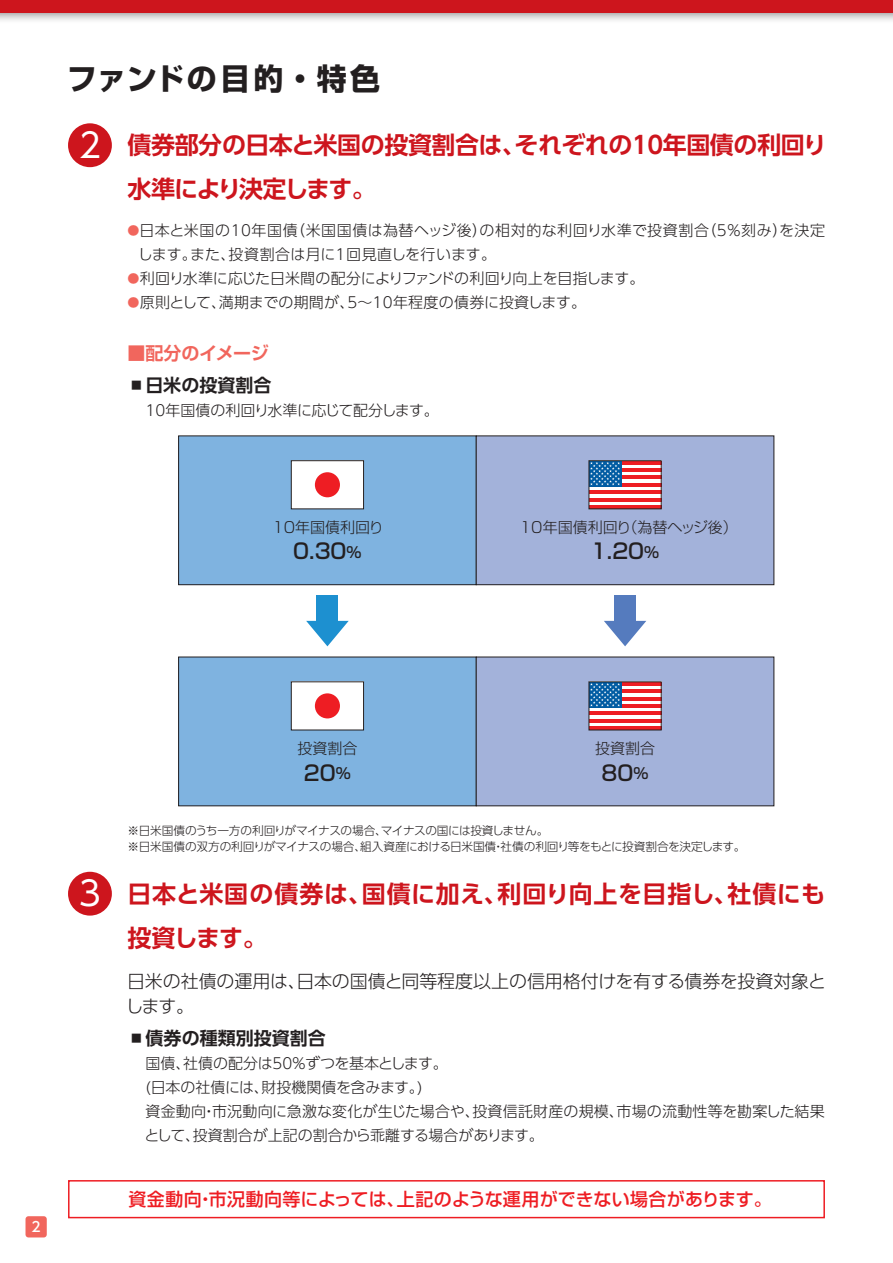
<style>
.page{position:relative;width:893px;height:1263px;background:#fff}
.page>*{position:absolute;margin:0;border:0;box-sizing:border-box;transform-origin:0 0}
.t1{font:33.75px "UD Shin Go Pro";color:#fff}
.t2{font:700 30px "Shin Go Pr 5";letter-spacing:.09em;color:#231f20}
.t3{font:700 24px "UD Shin Go Pro De";letter-spacing:-.02em;color:#cd151d}
.t4{font:700 24px "UD Shin Go Pro De";letter-spacing:.02em;color:#cd151d}
.t5{font:700 24px "UD Shin Go Pro De";letter-spacing:-.075em;color:#cd151d}
.t6{font:500 21px "Shin Go Pr 5";color:#231f20}
.t7{font:300 18px/25.5px "UD Shin Go Pro";letter-spacing:-.005em;color:#231f20}
.t8{font:500 18px "Shin Go Pr 5";letter-spacing:.015em;color:#ee1d23}
.t9{font:700 18px "UD Shin Go Pro De";color:#231f20}
.t10{font:700 18px "Shin Go Pr 5 De";letter-spacing:-.03em;color:#f1665d}
.t11{font:300 15px/24px "UD Shin Go Pro";color:#231f20}
.t12{font:300 15px/24px "UD Shin Go Pro";letter-spacing:.04em;color:#231f20}
.t13{font:300 15px "UD Shin Go Pro";letter-spacing:.02em;color:#231f20}
.t14{font:300 15px "Shin Go Pr 5";color:#231f20}
.t15{font:300 15px "UD Shin Go Pro";letter-spacing:-.02em;color:#231f20}
.t16{font:500 13.8px "UD Shin Go Pro";color:#fff}
.t17{font:300 11.7px/15.9px "UD Shin Go Pro";letter-spacing:-.03em;color:#231f20}
.s1{font-size:12px;color:#f1665d}
.s2{font-size:15px}
</style>
<div class="page">
<div style="left:0;top:0;width:893px;height:24px;background:#231f20;opacity:.5"></div>
<div style="left:0;top:0;width:893px;height:13px;background:#cd151d"></div>
<div style="left:26px;top:1216px;width:21px;height:21px;background:#f1665d;border-radius:3px"></div>
<div style="left:68px;top:123px;width:44px;height:44px;background:#cd151d;border-radius:50%"></div>
<div style="left:68px;top:872px;width:44px;height:43px;background:#cd151d;border-radius:50%"></div>
<div style="left:179px;top:436px;width:297px;height:149px;background:#7fb3e0"></div>
<div style="left:178px;top:436px;width:298px;height:149px;border:1px solid #231f20"></div>
<div style="left:179px;top:657px;width:297px;height:149px;background:#7fb3e0"></div>
<div style="left:476px;top:436px;width:298px;height:149px;background:#a3b2da"></div>
<div style="left:476px;top:436px;width:298px;height:149px;border:1px solid #231f20"></div>
<div style="left:476px;top:657px;width:298px;height:149px;background:#a3b2da"></div>
<div style="left:291px;top:461px;width:73px;height:48px;background:#fff"></div>
<div style="left:291px;top:460px;width:73px;height:49px;border:1px solid #231f20"></div>
<div style="left:315px;top:472px;width:25px;height:25px;background:#ee1d23;border-radius:50%"></div>
<div style="left:291px;top:682px;width:73px;height:48px;background:#fff"></div>
<div style="left:291px;top:682px;width:73px;height:48px;border:1px solid #231f20"></div>
<div style="left:315px;top:693px;width:25px;height:25px;background:#ee1d23;border-radius:50%"></div>
<div style="left:589px;top:461px;width:72px;height:48px;background:#fff"></div>
<hr style="left:621px;top:461px;width:40px;height:3px;background:#ee1d23">
<hr style="left:621px;top:468px;width:40px;height:4px;background:#ee1d23">
<hr style="left:621px;top:475px;width:40px;height:4px;background:#ee1d23">
<hr style="left:621px;top:483px;width:40px;height:4px;background:#ee1d23">
<hr style="left:589px;top:490px;width:72px;height:4px;background:#ee1d23">
<hr style="left:589px;top:498px;width:72px;height:3px;background:#ee1d23">
<hr style="left:589px;top:505px;width:72px;height:4px;background:#ee1d23">
<div style="left:589px;top:461px;width:32px;height:26px;background:linear-gradient(to right,#045ea4,#0961a6)"></div>
<svg style="left:591px;top:462px;width:29px;height:23px"></svg>
<div style="left:589px;top:460px;width:72px;height:49px;border:1px solid #231f20"></div>
<div style="left:589px;top:682px;width:72px;height:48px;background:#fff"></div>
<hr style="left:621px;top:682px;width:40px;height:3px;background:#ee1d23">
<hr style="left:621px;top:689px;width:40px;height:4px;background:#ee1d23">
<hr style="left:621px;top:697px;width:40px;height:3px;background:#ee1d23">
<hr style="left:621px;top:704px;width:40px;height:4px;background:#ee1d23">
<hr style="left:589px;top:711px;width:72px;height:4px;background:#ee1d23">
<hr style="left:589px;top:719px;width:72px;height:4px;background:#ee1d23">
<svg style="left:589px;top:726px;width:72px;height:4px"></svg>
<svg style="left:591px;top:684px;width:30px;height:24px"></svg>
<svg style="left:591px;top:684px;width:29px;height:22px"></svg>
<div style="left:317px;top:595px;width:21px;height:30px;background:#1d90d0"></div>
<svg style="left:306px;top:621px;width:43px;height:25px"></svg>
<div style="left:614px;top:595px;width:22px;height:30px;background:#557bbe"></div>
<svg style="left:604px;top:621px;width:42px;height:25px"></svg>
<div style="left:68px;top:1180px;width:757px;height:38px;border:2px solid #ee1d23"></div>
<h2 class="t2" style="left:67px;top:55px;width:315px">ファンドの目的・特色</h2>
<h1 class="t1" style="left:79px;top:118px;width:24px">2</h1>
<h3 class="t3" style="left:128px;top:126px;width:701px">債券部分の日本と米国の投資割合は、それぞれの10年国債の利回り</h3>
<h3 class="t5" style="left:128px;top:170px;width:250px">水準により決定します。</h3>
<p class="t12" style="left:138px;top:218px;width:689px;text-indent:-10px"><span class="s1">●</span>日本と米国の10年国債（米国国債は為替ヘッジ後）の相対的な利回り水準で投資割合（5％刻み）を決定します。また、投資割合は月に1回見直しを行います。</p>
<p class="t11" style="left:128px;top:266px;width:518px"><span class="s1">●</span>利回り水準に応じた日米間の配分によりファンドの利回り向上を目指します。</p>
<p class="t13" style="left:128px;top:291px;width:460px"><span class="s1">●</span>原則として、満期までの期間が、5～10年程度の債券に投資します。</p>
<p class="t10" style="left:128px;top:339px;width:143px">■配分のイメージ</p>
<p class="t9" style="left:128px;top:371px;width:145px">▪日米の投資割合</p>
<p class="t15" style="left:146px;top:398px;width:295px">10年国債の利回り水準に応じて配分します。</p>
<p class="t14" style="left:272px;top:515px;width:113px">10年国債利回り</p>
<h3 class="t6" style="left:293px;top:533px;width:70px">0.30<span class="s2">％</span></h3>
<p class="t14" style="left:520px;top:515px;width:219px">10年国債利回り（為替ヘッジ後）</p>
<h3 class="t6" style="left:591px;top:533px;width:70px">1.20<span class="s2">％</span></h3>
<p class="t16" style="left:32px;top:1216px;width:11px">2</p>
<h1 class="t1" style="left:79px;top:866px;width:24px">3</h1>
<p class="t14" style="left:297px;top:736px;width:61px">投資割合</p>
<h3 class="t6" style="left:304px;top:756px;width:48px">20<span class="s2">％</span></h3>
<p class="t14" style="left:595px;top:736px;width:61px">投資割合</p>
<h3 class="t6" style="left:602px;top:756px;width:48px">80<span class="s2">％</span></h3>
<p class="t17" style="left:128px;top:822px;width:620px">※日米国債のうち一方の利回りがマイナスの場合、マイナスの国には投資しません。<br>※日米国債の双方の利回りがマイナスの場合、組入資産における日米国債・社債の利回り等をもとに投資割合を決定します。</p>
<h3 class="t4" style="left:127px;top:874px;width:699px">日本と米国の債券は、国債に加え、利回り向上を目指し、社債にも</h3>
<h3 class="t3" style="left:128px;top:918px;width:141px">投資します。</h3>
<p class="t7" style="left:126px;top:967px;width:702px">日米の社債の運用は、日本の国債と同等程度以上の信用格付けを有する債券を投資対象とします。</p>
<p class="t9" style="left:128px;top:1023px;width:200px">▪債券の種類別投資割合</p>
<p class="t11" style="left:145px;top:1051px;width:682px">国債、社債の配分は50％ずつを基本とします。<br>(日本の社債には、財投機関債を含みます。)<br>資金動向・市況動向に急激な変化が生じた場合や、投資信託財産の規模、市場の流動性等を勘案した結果として、投資割合が上記の割合から乖離する場合があります。</p>
<p class="t8" style="left:129px;top:1184px;width:645px">資金動向・市況動向等によっては、上記のような運用ができない場合があります。</p>
</div>
